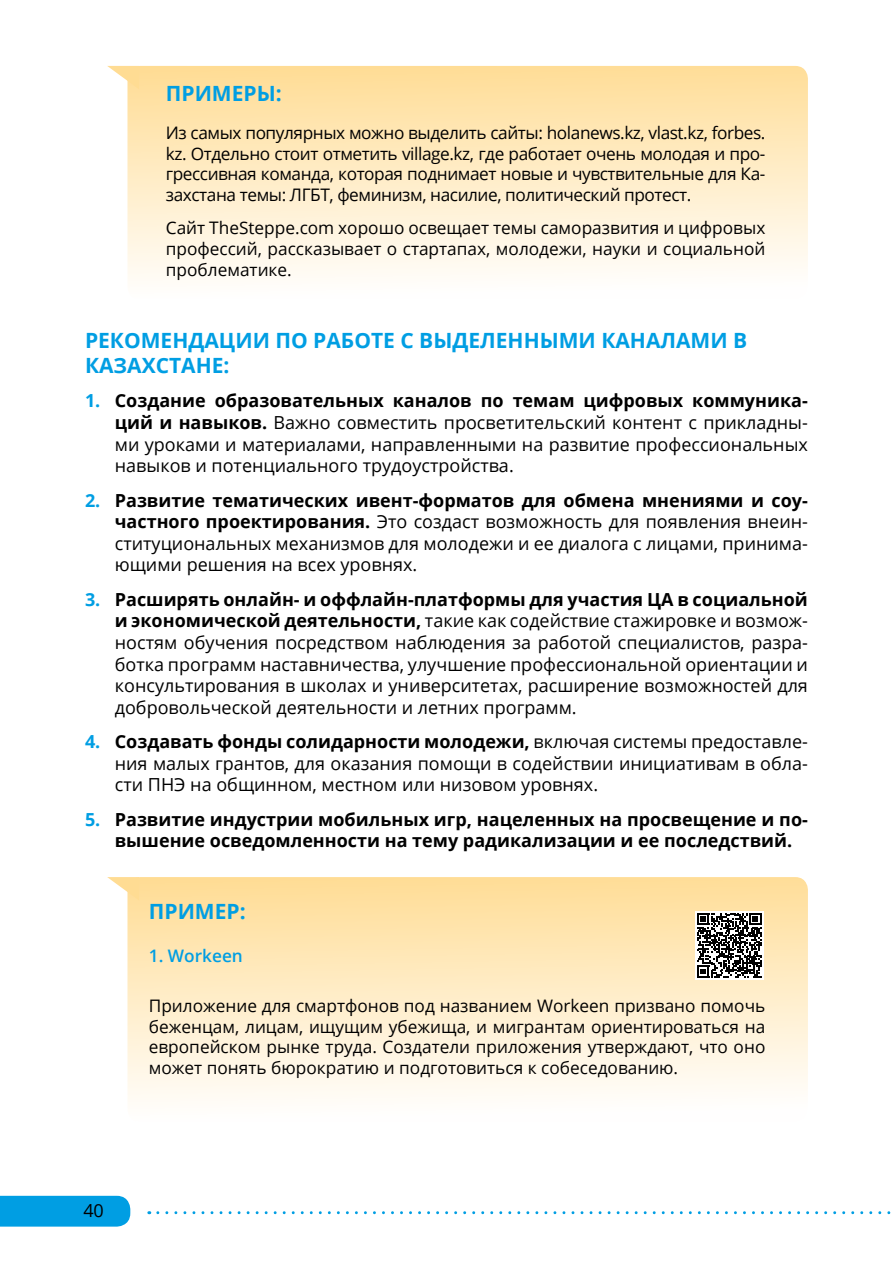
<style>
.page{position:relative;width:893px;height:1263px;background:#fff}
.page>*{position:absolute;margin:0;border:0;box-sizing:border-box;transform-origin:0 0}
.t1{font:700 21px/25.2px "Open Sans";color:#009ee3}
.t2{font:18px/21.6px "Open Sans";color:#000;text-align:justify}
.t3{font:700 18px/21.6px "Open Sans";color:#000}
.t4{font:17.25px/20.7px "Open Sans";color:#000;text-align:justify}
.t5{font:600 17.25px "Open Sans";color:#009ee3}
.s1{font-weight:700;color:#009ee3}
.s2{font-weight:700}
.s3{color:#009ee3}
</style>
<div class="page">
<div style="left:0;top:1196px;width:130px;height:30px;background:#009ee3"></div>
<svg style="left:158px;top:1211px;width:733px;height:3px"></svg>
<div style="left:127px;top:66px;width:681px;height:234px;background:linear-gradient(to bottom,#ffdd96,#fff);border-radius:13px"></div>
<svg style="left:107px;top:66px;width:32px;height:23px"></svg>
<div style="left:127px;top:877px;width:681px;height:245px;background:linear-gradient(to bottom,#ffdd96,#fff);border-radius:13px"></div>
<svg style="left:107px;top:877px;width:32px;height:23px"></svg>
<svg style="left:695px;top:911px;width:68px;height:68px"></svg>
<svg style="left:697px;top:913px;width:64px;height:64px"></svg>
<p class="t1" style="left:166px;top:80px;width:117px">ПРИМЕРЫ:</p>
<p class="t4" style="left:166px;top:122px;width:601px">Из самых популярных можно выделить сайты: holanews.kz, vlast.kz, forbes. kz. Отдельно стоит отметить village.kz, где работает очень молодая и про&shy;грессивная команда, которая поднимает новые и чувствительные для Ка&shy;захстана темы: ЛГБТ, феминизм, насилие, политический протест.</p>
<p class="t4" style="left:166px;top:217px;width:601px">Сайт TheSteppe.com хорошо освещает темы саморазвития и цифровых профессий, рассказывает о стартапах, молодежи, науки и социальной проблематике.</p>
<p class="t1" style="left:85px;top:327px;width:664px">РЕКОМЕНДАЦИИ ПО РАБОТЕ С ВЫДЕЛЕННЫМИ КАНАЛАМИ В<br>КАЗАХСТАНЕ:</p>
<p class="t2" style="left:115px;top:390px;width:695px;text-indent:-30px"><span class="s1">1.</span> <span class="s2">Создание образовательных каналов по темам цифровых коммуника&shy;ций и навыков.</span> Важно совместить просветительский контент с прикладны&shy;ми уроками и материалами, направленными на развитие профессиональных навыков и потенциального трудоустройства.</p>
<p class="t2" style="left:115px;top:489px;width:695px;text-indent:-30px"><span class="s1">2.</span> <span class="s2">Развитие тематических ивент-форматов для обмена мнениями и соу&shy;частного проектирования.</span> Это создаст возможность для появления внеин&shy;ституциональных механизмов для молодежи и ее диалога с лицами, принима&shy;ющими решения на всех уровнях.</p>
<p class="t2" style="left:115px;top:588px;width:695px;text-indent:-30px"><span class="s1">3.</span> <span class="s2">Расширять онлайн- и оффлайн-платформы для участия ЦА в социальной и экономической деятельности,</span> такие как содействие стажировке и возмож&shy;ностям обучения посредством наблюдения за работой специалистов, разра&shy;ботка программ наставничества, улучшение профессиональной ориентации и консультирования в школах и университетах, расширение возможностей для добровольческой деятельности и летних программ.</p>
<p class="t2" style="left:115px;top:730px;width:695px;text-indent:-30px"><span class="s1">4.</span> <span class="s2">Создавать фонды солидарности молодежи,</span> включая системы предоставле&shy;ния малых грантов, для оказания помощи в содействии инициативам в обла&shy;сти ПНЭ на общинном, местном или низовом уровнях.</p>
<p class="t3" style="left:115px;top:808px;width:695px;text-indent:-30px"><span class="s3">5.</span> Развитие индустрии мобильных игр, нацеленных на просвещение и по&shy;вышение осведомленности на тему радикализации и ее последствий.</p>
<p class="t1" style="left:149px;top:898px;width:98px">ПРИМЕР:</p>
<p class="t5" style="left:149px;top:943px;width:96px">1. Workeen</p>
<p class="t4" style="left:149px;top:995px;width:618px">Приложение для смартфонов под названием Workeen призвано помочь беженцам, лицам, ищущим убежища, и мигрантам ориентироваться на европейском рынке труда. Создатели приложения утверждают, что оно может понять бюрократию и подготовиться к собеседованию.</p>
<p class="t2" style="left:83px;top:1199px;width:22px">40</p>
</div>
